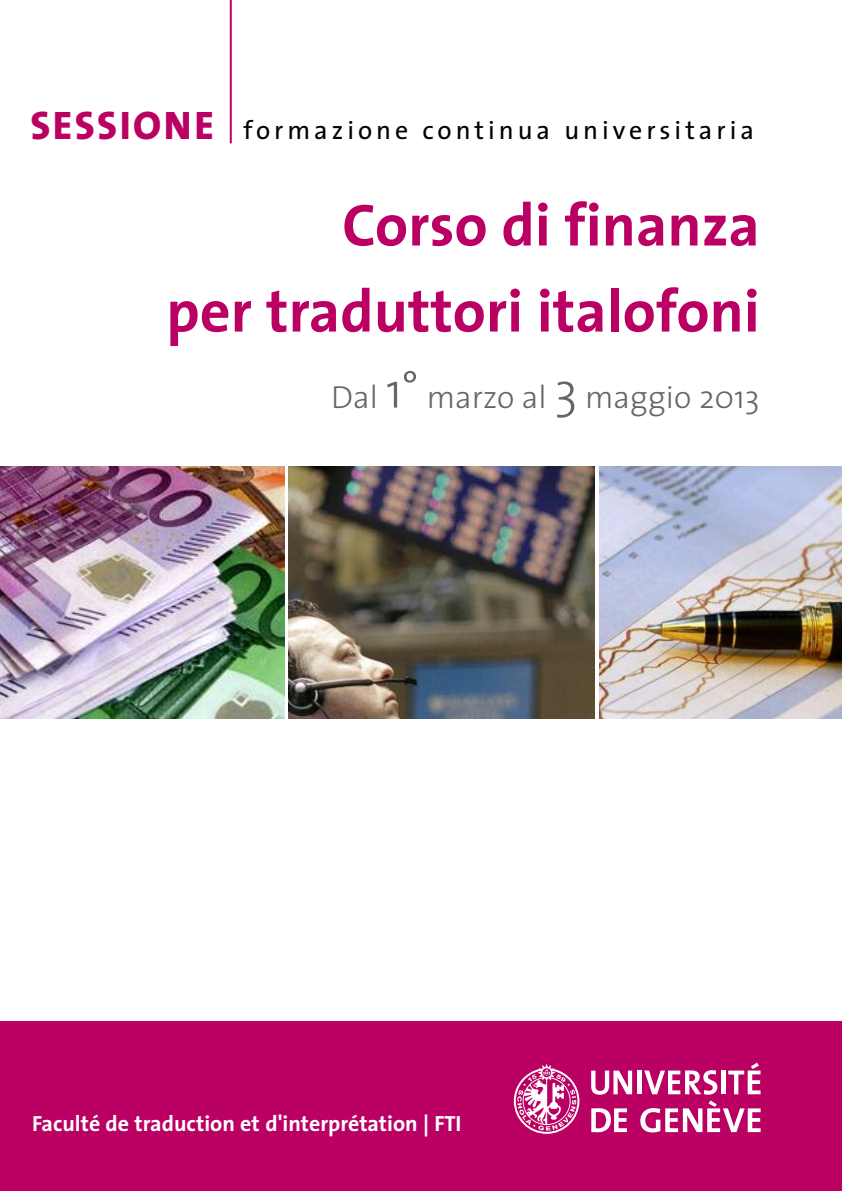
<style>
.page{position:relative;width:842px;height:1191px;background:#fff}
.page>*{position:absolute;margin:0;border:0;box-sizing:border-box;transform-origin:0 0}
.t1{font:700 60px/86px "The Sans";color:#ba0063;text-align:right}
.t2{font:300 32px "The Sans";color:#666}
.t3{font:26px "The Sans";letter-spacing:.155em;color:#000}
.t4{font:700 22px "The Sans";color:#fff}
.s1{font-weight:800;font-size:40px;color:#ba0063}
.s2{font-size:50px}
</style>
<div class="page">
<div style="left:0;top:1020px;width:842px;height:171px;background:#ba0063"></div>
<img style="left:0;top:466px;width:284px;height:252px">
<svg style="left:514px;top:1064px;width:65px;height:69px"></svg>
<svg style="left:591px;top:1070px;width:41px;height:24px"></svg>
<hr style="left:637px;top:1070px;width:4px;height:24px;background:#fff">
<svg style="left:644px;top:1070px;width:73px;height:24px"></svg>
<hr style="left:721px;top:1070px;width:4px;height:24px;background:#fff">
<svg style="left:728px;top:1062px;width:32px;height:32px"></svg>
<svg style="left:591px;top:1108px;width:36px;height:24px"></svg>
<svg style="left:640px;top:1100px;width:121px;height:32px"></svg>
<img style="left:288px;top:466px;width:306px;height:252px">
<img style="left:599px;top:466px;width:243px;height:252px">
<hr style="left:230px;top:0;width:2px;height:143px;background:#ba0063">
<p class="t3" style="left:30px;top:120px;width:725px"><span class="s1">SESSIONE</span> formazione continua universitaria</p>
<h1 class="t1" style="left:166px;top:188px;width:595px">Corso di finanza<br>per traduttori italofoni</h1>
<h2 class="t2" style="left:331px;top:384px;width:430px">Dal <span class="s2">1°</span> marzo al <span class="s2">3</span> maggio 2013</h2>
<p class="t4" style="left:32px;top:1115px;width:431px">Faculté de traduction et d'interprétation | FTI</p>
</div>
